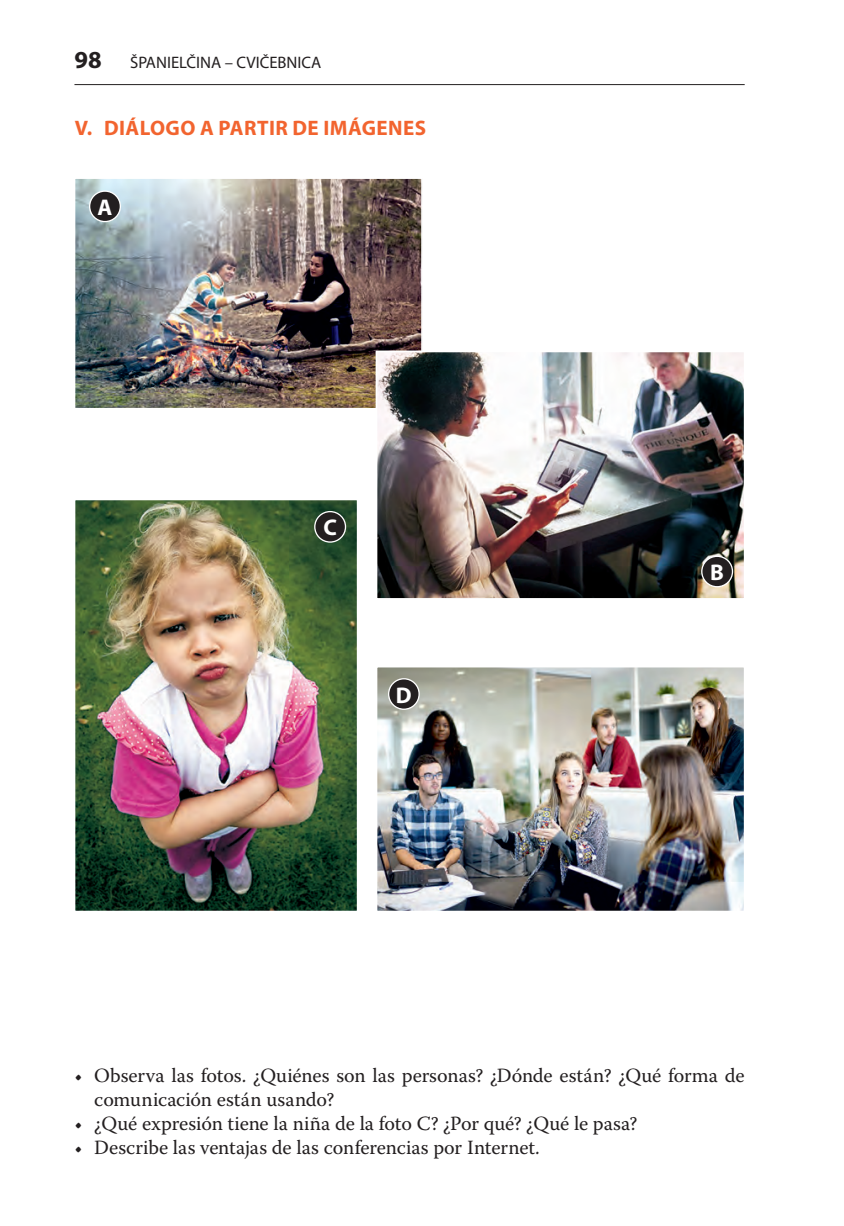
<style>
.page{position:relative;width:844px;height:1226px;background:#fff}
.page>*{position:absolute;margin:0;border:0;box-sizing:border-box;transform-origin:0 0}
.t1{font:700 24.5px "Myriad Pro";color:#231f20}
.t2{font:700 22.75px "Myriad Pro";color:#fff}
.t3{font:700 21px "Myriad Pro";letter-spacing:.02em;color:#f2642f}
.t4{font:20.12px/24.2px "Warnock Pro";color:#231f20}
.t5{font:16.62px "Myriad Pro";color:#231f20}
</style>
<div class="page">
<hr style="left:74px;top:84px;width:670px;height:1px;background:#231f20">
<img style="left:77px;top:180px;width:343px;height:226px">
<div style="left:74px;top:177px;width:349px;height:232px;border:2px solid #fff"></div>
<img style="left:378px;top:353px;width:364px;height:243px">
<div style="left:375px;top:350px;width:370px;height:249px;border:2px solid #fff"></div>
<img style="left:77px;top:501px;width:278px;height:408px">
<div style="left:74px;top:498px;width:284px;height:414px;border:2px solid #fff"></div>
<img style="left:378px;top:668px;width:364px;height:241px">
<div style="left:375px;top:665px;width:370px;height:247px;border:2px solid #fff"></div>
<div style="left:90px;top:191px;width:30px;height:30px;background:#231f20;border-radius:50%"></div>
<div style="left:89px;top:190px;width:32px;height:32px;border:1px solid #fff;border-radius:50%"></div>
<div style="left:315px;top:511px;width:30px;height:31px;background:#231f20;border-radius:50%"></div>
<div style="left:314px;top:511px;width:32px;height:31px;border:1px solid #fff;border-radius:50%"></div>
<div style="left:701px;top:556px;width:31px;height:30px;background:#231f20;border-radius:50%"></div>
<div style="left:701px;top:555px;width:32px;height:32px;border:1px solid #fff;border-radius:50%"></div>
<div style="left:388px;top:678px;width:31px;height:31px;background:#231f20;border-radius:50%"></div>
<div style="left:388px;top:678px;width:31px;height:31px;border:1px solid #fff;border-radius:50%"></div>
<p class="t1" style="left:74px;top:44px;width:29px">98</p>
<p class="t5" style="left:130px;top:52px;width:192px">ŠPANIELČINA – CVIČEBNICA</p>
<p class="t3" style="left:75px;top:114px;width:39px">V. DIÁ</p>
<p class="t3" style="left:140px;top:114px;width:287px">LOGO A PARTIR DE IMÁGENES</p>
<p class="t2" style="left:97px;top:192px;width:15px">A</p>
<p class="t2" style="left:323px;top:513px;width:14px">C</p>
<p class="t2" style="left:396px;top:680px;width:15px">D</p>
<p class="t2" style="left:710px;top:557px;width:13px">B</p>
<p class="t4" style="left:94px;top:1062px;width:651px;text-indent:-20px">• Observa las fotos. ¿Quiénes son las personas? ¿Dónde están? ¿Qué forma de comunicación están usando?</p>
<p class="t4" style="left:74px;top:1111px;width:564px">• ¿Qué expresión tiene la niña de la foto C? ¿Por qué? ¿Qué le pasa?</p>
<p class="t4" style="left:74px;top:1135px;width:467px">• Describe las ventajas de las conferencias por Internet.</p>
</div>
